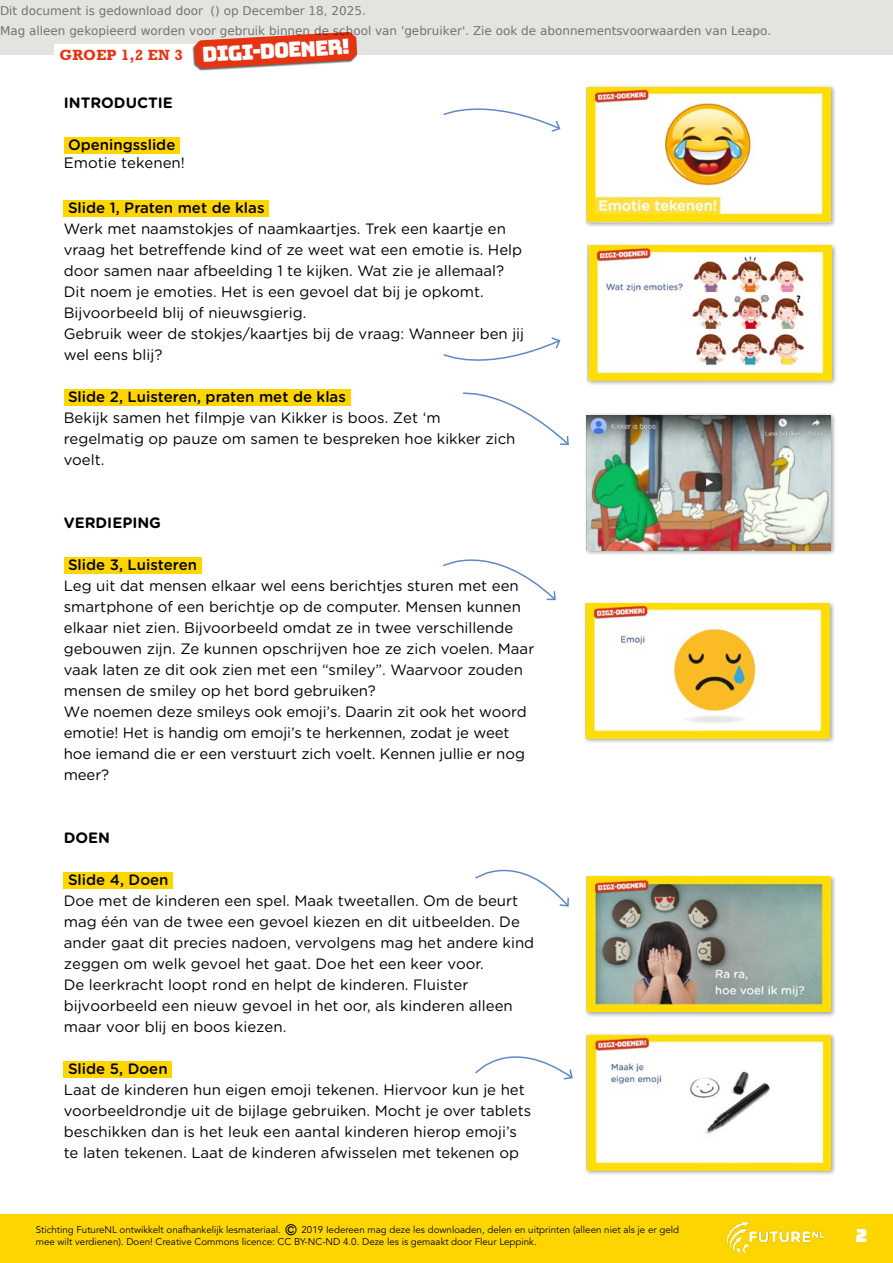
<style>
.page{position:relative;width:893px;height:1263px;background:#fff}
.page>*{position:absolute;margin:0;border:0;box-sizing:border-box;transform-origin:0 0}
.t1{font:20.85px "Bungee";color:#fff}
.t2{font:18px "Bungee";color:#000}
.t3{font:18px "Bungee";color:#fff}
.t4{font:15px/21px "Gotham Rounded";color:#000}
.t5{font:500 15px "Gotham Rounded";color:#000}
.t6{font:700 15px "Gotham Rounded";color:#000}
.t7{font:700 15px "Rockwell Std";letter-spacing:.02em;color:#e63312}
.t8{font:12px/20.4px "DejaVu Sans";color:rgb(0 0 0/.5)}
.t9{font:9.75px/11.7px "Avenir LT Std";color:#000}
.s1{font-weight:500;font-size:15px}
</style>
<div class="page">
<div style="left:0;top:0;width:893px;height:55px;background:#e3e3df"></div>
<div style="left:0;top:1214px;width:893px;height:49px;background:#ffd500"></div>
<img style="left:727px;top:1222px;width:97px;height:31px">
<div style="left:54px;top:44px;width:164px;height:21px;background:#fff"></div>
<div style="left:193px;top:32px;width:165px;height:39px;background:#000;opacity:.6"></div>
<svg style="left:194px;top:32px;width:163px;height:36px"></svg>
<div style="left:64px;top:137px;width:116px;height:17px;background:#ffd500"></div>
<div style="left:64px;top:200px;width:205px;height:17px;background:#ffd500"></div>
<div style="left:64px;top:389px;width:286px;height:17px;background:#ffd500"></div>
<div style="left:64px;top:557px;width:137px;height:17px;background:#ffd500"></div>
<div style="left:64px;top:872px;width:109px;height:17px;background:#ffd500"></div>
<div style="left:64px;top:1061px;width:108px;height:17px;background:#ffd500"></div>
<div style="left:584px;top:85px;width:252px;height:143px;background:#000;opacity:.35"></div>
<img style="left:587px;top:87px;width:244px;height:135px">
<div style="left:583px;top:601px;width:252px;height:143px;background:#000;opacity:.35"></div>
<img style="left:586px;top:603px;width:244px;height:135px">
<div style="left:585px;top:243px;width:252px;height:143px;background:#000;opacity:.35"></div>
<img style="left:588px;top:245px;width:244px;height:136px">
<div style="left:584px;top:413px;width:252px;height:143px;background:#000;opacity:.35"></div>
<img style="left:587px;top:415px;width:244px;height:135px">
<div style="left:584px;top:874px;width:252px;height:144px;background:#000;opacity:.35"></div>
<img style="left:587px;top:877px;width:244px;height:135px">
<div style="left:584px;top:1033px;width:252px;height:143px;background:#000;opacity:.35"></div>
<img style="left:587px;top:1035px;width:244px;height:135px">
<svg style="left:463px;top:392px;width:106px;height:53px"></svg>
<svg style="left:443px;top:108px;width:118px;height:24px"></svg>
<svg style="left:443px;top:559px;width:113px;height:42px"></svg>
<svg style="left:443px;top:337px;width:118px;height:24px"></svg>
<svg style="left:475px;top:869px;width:94px;height:38px"></svg>
<svg style="left:475px;top:1056px;width:98px;height:24px"></svg>
<p class="t8" style="left:0;top:0;width:773px">Dit document is gedownload door () op December 18, 2025.<br>Mag alleen gekopieerd worden voor gebruik binnen de school van 'gebruiker'. Zie ook de abonnementsvoorwaarden van Leapo.</p>
<p class="t7" style="left:59px;top:46px;width:125px">GROEP 1,2 EN 3</p>
<h1 class="t1" style="left:202px;top:42px;width:150px;rotate:-3deg">digi-doener!</h1>
<p class="t6" style="left:64px;top:92px;width:111px">INTRODUCTIE</p>
<p class="t5" style="left:68px;top:134px;width:109px">Openingsslide</p>
<p class="t4" style="left:64px;top:152px;width:123px">Emotie tekenen!</p>
<p class="t5" style="left:68px;top:197px;width:198px">Slide 1, Praten met de klas</p>
<p class="t4" style="left:64px;top:218px;width:462px">Werk met naamstokjes of naamkaartjes. Trek een kaartje en vraag het betreffende kind of ze weet wat een emotie is. Help door samen naar afbeelding 1 te kijken. Wat zie je allemaal?<br>Dit noem je emoties. Het is een gevoel dat bij je opkomt.<br>Bijvoorbeeld blij of nieuwsgierig.<br>Gebruik weer de stokjes/kaartjes bij de vraag: Wanneer ben jij wel eens blij?</p>
<p class="t5" style="left:68px;top:386px;width:279px">Slide 2, Luisteren, praten met de klas</p>
<p class="t4" style="left:64px;top:406px;width:453px">Bekijk samen het filmpje van Kikker is boos. Zet ‘m regelmatig op pauze om samen te bespreken hoe kikker zich voelt.</p>
<p class="t6" style="left:64px;top:512px;width:99px">VERDIEPING</p>
<p class="t5" style="left:68px;top:554px;width:131px">Slide 3, Luisteren</p>
<p class="t4" style="left:64px;top:575px;width:472px">Leg uit dat mensen elkaar wel eens berichtjes sturen met een smartphone of een berichtje op de computer. Mensen kunnen elkaar niet zien. Bijvoorbeeld omdat ze in twee verschillende gebouwen zijn. Ze kunnen opschrijven hoe ze zich voelen. Maar vaak laten ze dit ook zien met een “smiley”. Waarvoor zouden mensen de smiley op het bord gebruiken?<br>We noemen deze smileys ook emoji’s. Daarin zit ook het woord emotie! Het is handig om emoji’s te herkennen, zodat je weet hoe iemand die er een verstuurt zich voelt. Kennen jullie er nog meer?</p>
<p class="t6" style="left:64px;top:827px;width:48px">DOEN</p>
<p class="t5" style="left:68px;top:869px;width:102px">Slide 4, Doen</p>
<p class="t4" style="left:64px;top:890px;width:472px">Doe met de kinderen een spel. Maak tweetallen. Om de beurt mag één van de twee een gevoel kiezen en dit uitbeelden. De ander gaat dit precies nadoen, vervolgens mag het andere kind zeggen om welk gevoel het gaat. Doe het een keer voor.<br>De leerkracht loopt rond en helpt de kinderen. Fluister bijvoorbeeld een nieuw gevoel in het oor, als kinderen alleen maar voor blij en boos kiezen.</p>
<p class="t5" style="left:68px;top:1058px;width:101px">Slide 5, Doen</p>
<p class="t4" style="left:64px;top:1079px;width:469px">Laat de kinderen hun eigen emoji tekenen. Hiervoor kun je het voorbeeldrondje uit de bijlage gebruiken. Mocht je over tablets beschikken dan is het leuk een aantal kinderen hierop emoji’s te laten tekenen. Laat de kinderen afwisselen met tekenen op</p>
<p class="t2" style="left:358px;top:1215px;width:13px">2</p>
<p class="t9" style="left:36px;top:1224px;width:645px">Stichting FutureNL ontwikkelt onafhankelijk lesmateriaal. <span class="s1">©</span> 2019 Iedereen mag deze les downloaden, delen en uitprinten (alleen niet als je er geld mee wilt verdienen). Doen! Creative Commons licence: CC BY-NC-ND 4.0. Deze les is gemaakt door Fleur Leppink.</p>
<p class="t3" style="left:856px;top:1225px;width:13px">2</p>
</div>
